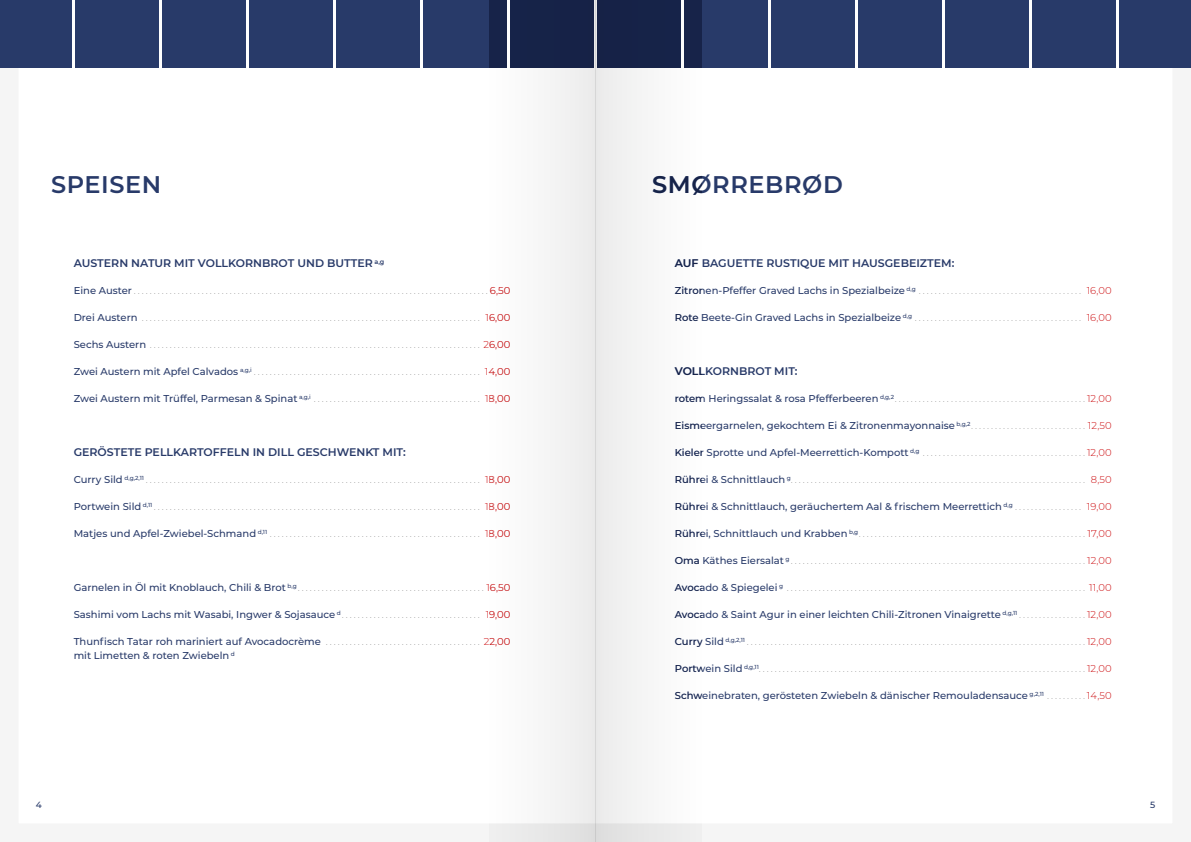
<style>
.page{position:relative;width:1191px;height:842px;background:#fff}
.page>*{position:absolute;margin:0;border:0;box-sizing:border-box;transform-origin:0 0}
.t1{font:600 24px "Montserrat";letter-spacing:.025em;color:#283a69}
.t2{font:600 11px "Montserrat";color:#283a69}
.t3{font:300 10px "Montserrat";letter-spacing:.005em;color:#8c8c8c}
.t4{font:500 10px/14px "Montserrat";color:#283a69}
.t5{font:500 9px "Montserrat";color:#283a69}
.s1{font-weight:500;color:#283a69}
.s2{color:#cd1013}
.s3{font-weight:300;color:#8c8c8c}
.s4{font-weight:300;color:#cd1013}
</style>
<div class="page">
<div style="left:1032px;top:0;width:84px;height:67px;background:#283a69"></div>
<div style="left:684px;top:0;width:84px;height:67px;background:#283a69"></div>
<div style="left:858px;top:0;width:84px;height:67px;background:#283a69"></div>
<div style="left:945px;top:0;width:84px;height:67px;background:#283a69"></div>
<div style="left:1119px;top:0;width:72px;height:67px;background:#283a69"></div>
<div style="left:771px;top:0;width:84px;height:67px;background:#283a69"></div>
<div style="left:336px;top:0;width:84px;height:67px;background:#283a69"></div>
<div style="left:0;top:0;width:72px;height:67px;background:#283a69"></div>
<div style="left:162px;top:0;width:84px;height:67px;background:#283a69"></div>
<div style="left:249px;top:0;width:84px;height:67px;background:#283a69"></div>
<div style="left:423px;top:0;width:84px;height:67px;background:#283a69"></div>
<div style="left:75px;top:0;width:84px;height:67px;background:#283a69"></div>
<svg style="left:595px;top:0;width:107px;height:841px"></svg>
<svg style="left:489px;top:0;width:106px;height:841px"></svg>
<h1 class="t1" style="left:51px;top:168px;width:112px">SPEISEN</h1>
<h1 class="t1" style="left:652px;top:168px;width:192px">SMØRREBRØD</h1>
<p class="t2" style="left:74px;top:255px;width:312px">AUSTERN NATUR MIT VOLLKORNBROT UND BUTTER <sup>a,g</sup></p>
<p class="t3" style="left:74px;top:284px;width:438px"><span class="s1">Eine Auster</span>.........................................................................................<span class="s2">6,50</span></p>
<p class="t3" style="left:74px;top:311px;width:438px"><span class="s1">Drei Austern</span> ..................................................................................... <span class="s2">16,00</span></p>
<p class="t3" style="left:74px;top:338px;width:438px"><span class="s1">Sechs Austern</span> ................................................................................... <span class="s2">26,00</span></p>
<p class="t3" style="left:74px;top:365px;width:438px"><span class="s1">Zwei Austern mit Apfel Calvados</span><sup>a,g,i</sup> ......................................................... <span class="s2">14,00</span></p>
<p class="t3" style="left:74px;top:392px;width:438px"><span class="s1">Zwei Austern mit Trüffel, Parmesan &amp; Spinat</span><sup>a,g,i</sup> .......................................... <span class="s2">18,00</span></p>
<p class="t2" style="left:74px;top:444px;width:333px">GERÖSTETE PELLKARTOFFELN IN DILL GESCHWENKT MIT:</p>
<p class="t3" style="left:74px;top:473px;width:438px"><span class="s1">Curry Sild</span><sup>d,g,2,11</sup>.................................................................................... <span class="s2">18,00</span></p>
<p class="t3" style="left:74px;top:500px;width:438px"><span class="s1">Portwein Sild</span> <sup>d,11</sup>.................................................................................. <span class="s2">18,00</span></p>
<p class="t3" style="left:74px;top:527px;width:438px"><span class="s1">Matjes und Apfel-Zwiebel-Schmand</span> <sup>d,11</sup> ..................................................... <span class="s2">18,00</span></p>
<p class="t3" style="left:74px;top:581px;width:438px"><span class="s1">Garnelen in Öl mit Knoblauch, Chili &amp; Brot</span> <sup>b,g</sup>...............................................<span class="s2">16,50</span></p>
<p class="t4" style="left:74px;top:607px;width:438px">Sashimi vom Lachs mit Wasabi, Ingwer &amp; Sojasauce <sup>d</sup> <span class="s3">. . . . . . . . . . . . . . . . . . . . . . . . . . . . . . . . . . .</span> <span class="s4">19,00</span></p>
<p class="t4" style="left:74px;top:634px;width:438px">Thunfisch Tatar roh mariniert auf Avocadocrème <span class="s3">.......................................</span> <span class="s4">22,00 </span>mit Limetten &amp; roten Zwiebeln <sup>d</sup></p>
<p class="t2" style="left:675px;top:255px;width:281px">AUF BAGUETTE RUSTIQUE MIT HAUSGEBEIZTEM:</p>
<p class="t4" style="left:675px;top:283px;width:438px">Zitronen-Pfeffer Graved Lachs in Spezialbeize <sup>d,g</sup> <span class="s3">.........................................</span> <span class="s4">16,00</span></p>
<p class="t3" style="left:675px;top:311px;width:438px"><span class="s1">Rote Beete-Gin Graved Lachs in Spezialbeize</span> <sup>d,g</sup> .......................................... <span class="s2">16,00</span></p>
<p class="t2" style="left:675px;top:363px;width:124px">VOLLKORNBROT MIT:</p>
<p class="t3" style="left:675px;top:392px;width:438px"><span class="s1">rotem Heringssalat &amp; rosa Pfefferbeeren</span> <sup>d,g,2</sup>................................................<span class="s2">12,00</span></p>
<p class="t4" style="left:675px;top:418px;width:438px">Eismeergarnelen, gekochtem Ei &amp; Zitronenmayonnaise <sup>b,g,2</sup><span class="s3">. . . . . . . . . . . . . . . . . . . . . . . . . . . . .</span> <span class="s4">12,50</span></p>
<p class="t4" style="left:675px;top:445px;width:438px">Kieler Sprotte und Apfel-Meerrettich-Kompott <sup>d,g</sup> <span class="s3">. . . . . . . . . . . . . . . . . . . . . . . . . . . . . . . . . . . . . . . . .</span> <span class="s4">12,00</span></p>
<p class="t3" style="left:675px;top:473px;width:438px"><span class="s1">Rührei &amp; Schnittlauch</span> <sup>g</sup>.......................................................................... <span class="s2">8,50</span></p>
<p class="t4" style="left:675px;top:499px;width:438px">Rührei &amp; Schnittlauch, geräuchertem Aal &amp; frischem Meerrettich <sup>d,g</sup> <span class="s3">. . . . . . . . . . . . . . . . .</span> <span class="s4">19,00</span></p>
<p class="t3" style="left:675px;top:527px;width:438px"><span class="s1">Rührei, Schnittlauch und Krabben</span> <sup>b,g</sup>.........................................................<span class="s2">17,00</span></p>
<p class="t3" style="left:675px;top:554px;width:438px"><span class="s1">Oma Käthes Eiersalat</span> <sup>g</sup>..........................................................................<span class="s2">12,00</span></p>
<p class="t3" style="left:675px;top:581px;width:438px"><span class="s1">Avocado &amp; Spiegelei</span> <sup>g</sup> ........................................................................... <span class="s2">11,00</span></p>
<p class="t4" style="left:675px;top:607px;width:438px">Avocado &amp; Saint Agur in einer leichten Chili-Zitronen Vinaigrette <sup>d,g,11</sup> <span class="s3">. . . . . . . . . . . . . . . . .</span> <span class="s4">12,00</span></p>
<p class="t3" style="left:675px;top:635px;width:438px"><span class="s1">Curry Sild</span> <sup>d,g,2,11</sup> .....................................................................................<span class="s2">12,00</span></p>
<p class="t3" style="left:675px;top:662px;width:438px"><span class="s1">Portwein Sild</span> <sup>d,g,11</sup>..................................................................................<span class="s2">12,00</span></p>
<p class="t4" style="left:675px;top:688px;width:438px">Schweinebraten, gerösteten Zwiebeln &amp; dänischer Remouladensauce <sup>g,2,11</sup> <span class="s3">. . . . . . . . . .</span> <span class="s4">14,50</span></p>
<p class="t5" style="left:36px;top:798px;width:8px">4</p>
<p class="t5" style="left:1150px;top:798px;width:7px">5</p>
</div>
